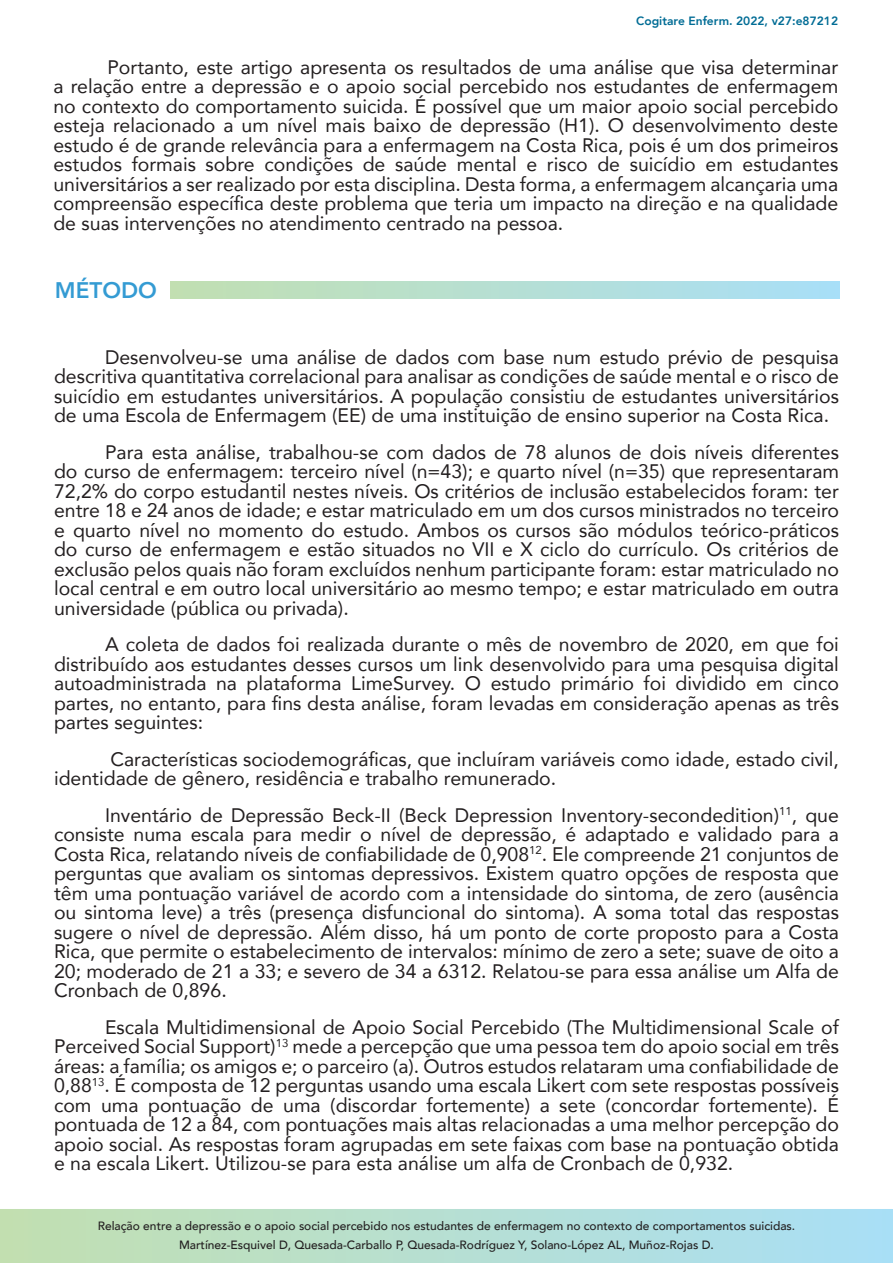
<style>
.page{position:relative;width:893px;height:1263px;background:#fff}
.page>*{position:absolute;margin:0;border:0;box-sizing:border-box;transform-origin:0 0}
.t1{font:800 22.5px "Avenir";color:#349bd3}
.TEXTO{font:19.5px/19.5px "Avenir";color:#231f20;text-align:justify}
.t2{font:500 12px/18.6px "Avenir";color:#231f20;text-align:center}
.t3{font:800 12px "Avenir";color:#006c95}
</style>
<div class="page">
<svg style="left:0;top:1209px;width:893px;height:54px;background:#b6dfd2"></svg>
<div style="left:171px;top:282px;width:669px;height:16px;background:linear-gradient(to right,#c2dfb1,#a9dff7)"></div>
<p class="t3" style="left:636px;top:10px;width:203px">Cogitare Enferm. 2022, v27:e87212</p>
<p class="TEXTO" style="left:53px;top:56px;width:786px;text-indent:54px">Portanto, este artigo apresenta os resultados de uma análise que visa determinar a relação entre a depressão e o apoio social percebido nos estudantes de enfermagem no contexto do comportamento suicida. É possível que um maior apoio social percebido esteja relacionado a um nível mais baixo de depressão (H1). O desenvolvimento deste estudo é de grande relevância para a enfermagem na Costa Rica, pois é um dos primeiros estudos formais sobre condições de saúde mental e risco de suicídio em estudantes universitários a ser realizado por esta disciplina. Desta forma, a enfermagem alcançaria uma compreensão específica deste problema que teria um impacto na direção e na qualidade de suas intervenções no atendimento centrado na pessoa.</p>
<p class="t1" style="left:55px;top:269px;width:104px">MÉTODO</p>
<p class="TEXTO" style="left:54px;top:347px;width:786px;text-indent:51px">Desenvolveu-se uma análise de dados com base num estudo prévio de pesquisa descritiva quantitativa correlacional para analisar as condições de saúde mental e o risco de suicídio em estudantes universitários. A população consistiu de estudantes universitários de uma Escola de Enfermagem (EE) de uma instituição de ensino superior na Costa Rica.</p>
<p class="TEXTO" style="left:54px;top:442px;width:787px;text-indent:51px">Para esta análise, trabalhou-se com dados de 78 alunos de dois níveis diferentes do curso de enfermagem: terceiro nível (n=43); e quarto nível (n=35) que representaram 72,2% do corpo estudantil nestes níveis. Os critérios de inclusão estabelecidos foram: ter entre 18 e 24 anos de idade; e estar matriculado em um dos cursos ministrados no terceiro e quarto nível no momento do estudo. Ambos os cursos são módulos teórico-práticos do curso de enfermagem e estão situados no VII e X ciclo do currículo. Os critérios de exclusão pelos quais não foram excluídos nenhum participante foram: estar matriculado no local central e em outro local universitário ao mesmo tempo; e estar matriculado em outra universidade (pública ou privada).</p>
<p class="TEXTO" style="left:54px;top:634px;width:786px;text-indent:51px">A coleta de dados foi realizada durante o mês de novembro de 2020, em que foi distribuído aos estudantes desses cursos um link desenvolvido para uma pesquisa digital autoadministrada na plataforma LimeSurvey. O estudo primário foi dividido em cinco partes, no entanto, para fins desta análise, foram levadas em consideração apenas as três partes seguintes:</p>
<p class="TEXTO" style="left:54px;top:749px;width:786px;text-indent:56px">Características sociodemográficas, que incluíram variáveis como idade, estado civil, identidade de gênero, residência e trabalho remunerado.</p>
<p class="TEXTO" style="left:54px;top:805px;width:786px;text-indent:51px">Inventário de Depressão Beck-II (Beck Depression Inventory-secondedition)<sup>11</sup>, que consiste numa escala para medir o nível de depressão, é adaptado e validado para a Costa Rica, relatando níveis de confiabilidade de 0,908<sup>12</sup>. Ele compreende 21 conjuntos de perguntas que avaliam os sintomas depressivos. Existem quatro opções de resposta que têm uma pontuação variável de acordo com a intensidade do sintoma, de zero (ausência ou sintoma leve) a três (presença disfuncional do sintoma). A soma total das respostas sugere o nível de depressão. Além disso, há um ponto de corte proposto para a Costa Rica, que permite o estabelecimento de intervalos: mínimo de zero a sete; suave de oito a 20; moderado de 21 a 33; e severo de 34 a 6312. Relatou-se para essa análise um Alfa de Cronbach de 0,896.</p>
<p class="TEXTO" style="left:54px;top:1017px;width:787px;text-indent:51px">Escala Multidimensional de Apoio Social Percebido (The Multidimensional Scale of Perceived Social Support)<sup>13</sup> mede a percepção que uma pessoa tem do apoio social em três áreas: a família; os amigos e; o parceiro (a). Outros estudos relataram uma confiabilidade de 0,88<sup>13</sup>. É composta de 12 perguntas usando uma escala Likert com sete respostas possíveis com uma pontuação de uma (discordar fortemente) a sete (concordar fortemente). É pontuada de 12 a 84, com pontuações mais altas relacionadas a uma melhor percepção do apoio social. As respostas foram agrupadas em sete faixas com base na pontuação obtida e na escala Likert. Utilizou-se para esta análise um alfa de Cronbach de 0,932.</p>
<p class="t2" style="left:98px;top:1216px;width:699px">Relação entre a depressão e o apoio social percebido nos estudantes de enfermagem no contexto de comportamentos suicidas.<br>Martínez-Esquivel D, Quesada-Carballo P, Quesada-Rodríguez Y, Solano-López AL, Muñoz-Rojas D.</p>
</div>
